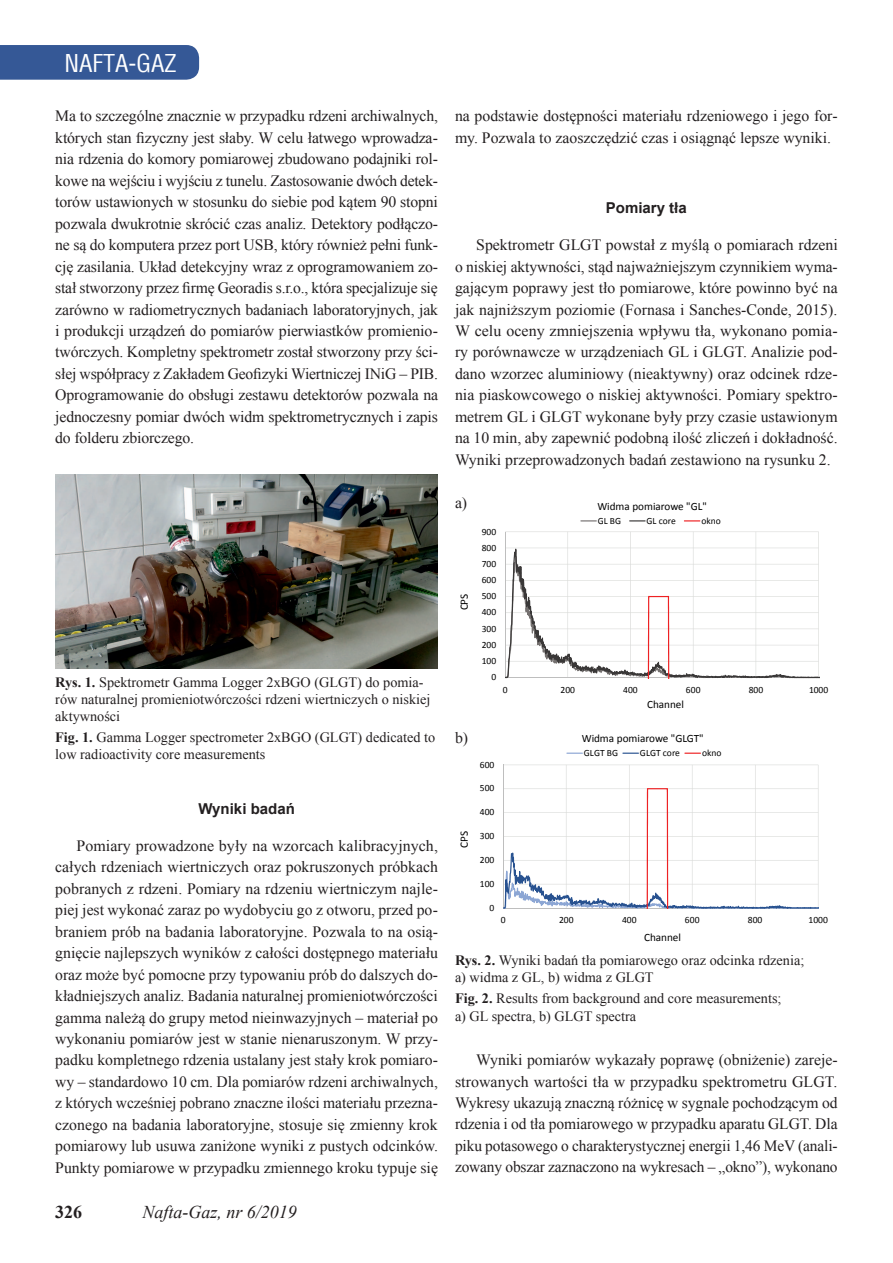
<style>
.page{position:relative;width:893px;height:1263px;background:#fff}
.page>*{position:absolute;margin:0;border:0;box-sizing:border-box;transform-origin:0 0}
.t1{font:24px "Switzerland Condensed";color:#fff}
.t2{font:italic 18px "Times New Roman";color:#231f20}
.t3{font:700 18px "Times New Roman";color:#231f20}
.t4{font:15.75px/21.5px "Times New Roman";color:#231f20;text-align:justify}
.t5{font:700 15px "Arial";color:#231f20}
.t6{font:14.25px/17.1px "Times New Roman";color:#231f20}
.t7{font:11.25px "Calibri";letter-spacing:-.005em;color:#000}
.t8{font:11.1px "Calibri";color:#000}
.t9{font:9.6px "Calibri";color:#000}
.s1{font-weight:700}
</style>
<div class="page">
<div style="left:0;top:45px;width:199px;height:35px;background:#355896"></div>
<hr style="left:503px;top:765px;width:315px;height:1px;background:#d9dad8">
<hr style="left:566px;top:765px;width:1px;height:143px;background:#d9dad8">
<hr style="left:629px;top:765px;width:1px;height:143px;background:#d9dad8">
<hr style="left:692px;top:765px;width:1px;height:143px;background:#d9dad8">
<hr style="left:755px;top:765px;width:1px;height:143px;background:#d9dad8">
<hr style="left:818px;top:765px;width:1px;height:143px;background:#d9dad8">
<hr style="left:503px;top:765px;width:1px;height:143px;background:#bebebe">
<hr style="left:503px;top:908px;width:315px;height:1px;background:#bebebe">
<svg style="left:503px;top:788px;width:316px;height:120px"></svg>
<svg style="left:566px;top:753px;width:17px;height:1px"></svg>
<svg style="left:622px;top:753px;width:17px;height:1px"></svg>
<svg style="left:684px;top:753px;width:17px;height:1px"></svg>
<hr style="left:505px;top:548px;width:314px;height:1px;background:#d9dad8">
<hr style="left:505px;top:531px;width:314px;height:1px;background:#d9dad8">
<hr style="left:567px;top:532px;width:1px;height:145px;background:#d9dad8">
<hr style="left:630px;top:532px;width:1px;height:145px;background:#d9dad8">
<hr style="left:693px;top:532px;width:1px;height:145px;background:#d9dad8">
<hr style="left:756px;top:532px;width:1px;height:145px;background:#d9dad8">
<hr style="left:818px;top:532px;width:1px;height:145px;background:#d9dad8">
<hr style="left:505px;top:532px;width:1px;height:145px;background:#bebebe">
<svg style="left:505px;top:549px;width:314px;height:129px"></svg>
<svg style="left:580px;top:520px;width:17px;height:1px"></svg>
<svg style="left:629px;top:520px;width:17px;height:1px"></svg>
<svg style="left:684px;top:520px;width:16px;height:1px"></svg>
<img style="left:55px;top:475px;width:383px;height:193px">
<h1 class="t1" style="left:64px;top:49px;width:114px">NAFTA-GAZ</h1>
<p class="t4" style="left:55px;top:105px;width:384px">Ma to szczególne znacznie w przypadku rdzeni archiwalnych, których stan fizyczny jest słaby. W celu łatwego wprowadza&shy;nia rdzenia do komory pomiarowej zbudowano podajniki rol&shy;kowe na wejściu i wyjściu z tunelu. Zastosowanie dwóch detek&shy;torów ustawionych w stosunku do siebie pod kątem 90 stopni pozwala dwukrotnie skrócić czas analiz. Detektory podłączo&shy;ne są do komputera przez port USB, który również pełni funk&shy;cję zasilania. Układ detekcyjny wraz z oprogramowaniem zo&shy;stał stworzony przez firmę Georadis s.r.o., która specjalizuje się zarówno w radiometrycznych badaniach laboratoryjnych, jak i produkcji urządzeń do pomiarów pierwiastków promienio&shy;twórczych. Kompletny spektrometr został stworzony przy ści&shy;słej współpracy z Zakładem Geofizyki Wiertniczej INiG – PIB.<br>Oprogramowanie do obsługi zestawu detektorów pozwala na jednoczesny pomiar dwóch widm spektrometrycznych i zapis do folderu zbiorczego.</p>
<p class="t6" style="left:55px;top:673px;width:377px"><span class="s1">Rys. 1.</span> Spektrometr Gamma Logger 2xBGO (GLGT) do pomia&shy;rów naturalnej promieniotwórczości rdzeni wiertniczych o niskiej aktywności</p>
<p class="t6" style="left:55px;top:729px;width:381px"><span class="s1">Fig. 1.</span> Gamma Logger spectrometer 2xBGO (GLGT) dedicated to low radioactivity core measurements</p>
<p class="t5" style="left:198px;top:799px;width:98px">Wyniki badań</p>
<p class="t4" style="left:55px;top:835px;width:384px;text-indent:21px">Pomiary prowadzone były na wzorcach kalibracyjnych, całych rdzeniach wiertniczych oraz pokruszonych próbkach pobranych z rdzeni. Pomiary na rdzeniu wiertniczym najle&shy;piej jest wykonać zaraz po wydobyciu go z otworu, przed po&shy;braniem prób na badania laboratoryjne. Pozwala to na osią&shy;gnięcie najlepszych wyników z całości dostępnego materiału oraz może być pomocne przy typowaniu prób do dalszych do&shy;kładniejszych analiz. Badania naturalnej promieniotwórczości gamma należą do grupy metod nieinwazyjnych – materiał po wykonaniu pomiarów jest w stanie nienaruszonym. W przy&shy;padku kompletnego rdzenia ustalany jest stały krok pomiaro&shy;wy – standardowo 10 cm. Dla pomiarów rdzeni archiwalnych, z których wcześniej pobrano znaczne ilości materiału przezna&shy;czonego na badania laboratoryjne, stosuje się zmienny krok pomiarowy lub usuwa zaniżone wyniki z pustych odcinków.<br>Punkty pomiarowe w przypadku zmiennego kroku typuje się</p>
<p class="t3" style="left:55px;top:1199px;width:28px">326</p>
<p class="t2" style="left:142px;top:1200px;width:156px">Nafta-Gaz, nr 6/2019</p>
<p class="t4" style="left:455px;top:105px;width:384px">na podstawie dostępności materiału rdzeniowego i jego for&shy;my. Pozwala to zaoszczędzić czas i osiągnąć lepsze wyniki.</p>
<p class="t5" style="left:606px;top:198px;width:82px">Pomiary tła</p>
<p class="t4" style="left:455px;top:234px;width:384px;text-indent:21px">Spektrometr GLGT powstał z myślą o pomiarach rdzeni o niskiej aktywności, stąd najważniejszym czynnikiem wyma&shy;gającym poprawy jest tło pomiarowe, które powinno być na jak najniższym poziomie (Fornasa i Sanches-Conde, 2015).<br>W celu oceny zmniejszenia wpływu tła, wykonano pomia&shy;ry porównawcze w urządzeniach GL i GLGT. Analizie pod&shy;dano wzorzec aluminiowy (nieaktywny) oraz odcinek rdze&shy;nia piaskowcowego o niskiej aktywności. Pomiary spektro&shy;metrem GL i GLGT wykonane były przy czasie ustawionym na 10 min, aby zapewnić podobną ilość zliczeń i dokładność.<br>Wyniki przeprowadzonych badań zestawiono na rysunku 2.</p>
<p class="t4" style="left:455px;top:492px;width:14px">a)</p>
<p class="t8" style="left:597px;top:499px;width:111px">Widma pomiarowe "GL"</p>
<p class="t9" style="left:598px;top:514px;width:25px">GL BG</p>
<p class="t9" style="left:647px;top:514px;width:31px">GL core</p>
<p class="t9" style="left:701px;top:514px;width:21px">okno</p>
<p class="t9" style="left:482px;top:525px;width:16px">900</p>
<p class="t9" style="left:482px;top:541px;width:16px">800</p>
<p class="t9" style="left:482px;top:558px;width:16px">700</p>
<p class="t9" style="left:482px;top:574px;width:16px">600</p>
<p class="t8" style="left:457px;top:610px;width:18px;rotate:-90deg">CPS</p>
<p class="t9" style="left:482px;top:590px;width:16px">500</p>
<p class="t9" style="left:482px;top:606px;width:16px">400</p>
<p class="t9" style="left:482px;top:622px;width:16px">300</p>
<p class="t9" style="left:482px;top:638px;width:16px">200</p>
<p class="t9" style="left:482px;top:655px;width:16px">100</p>
<p class="t9" style="left:491px;top:671px;width:6px">0</p>
<p class="t9" style="left:503px;top:683px;width:6px">0</p>
<p class="t9" style="left:561px;top:683px;width:16px">200</p>
<p class="t9" style="left:623px;top:683px;width:16px">400</p>
<p class="t9" style="left:686px;top:683px;width:16px">600</p>
<p class="t9" style="left:749px;top:683px;width:16px">800</p>
<p class="t9" style="left:809px;top:683px;width:21px">1000</p>
<p class="t8" style="left:647px;top:697px;width:38px">Channel</p>
<p class="t4" style="left:455px;top:726px;width:15px">b)</p>
<p class="t7" style="left:582px;top:731px;width:124px">Widma pomiarowe "GLGT"</p>
<p class="t9" style="left:584px;top:747px;width:36px">GLGT BG</p>
<p class="t9" style="left:640px;top:747px;width:42px">GLGT core</p>
<p class="t9" style="left:702px;top:747px;width:21px">okno</p>
<p class="t9" style="left:480px;top:758px;width:16px">600</p>
<p class="t9" style="left:480px;top:782px;width:16px">500</p>
<p class="t9" style="left:480px;top:806px;width:16px">400</p>
<p class="t7" style="left:457px;top:848px;width:18px;rotate:-90deg">CPS</p>
<p class="t9" style="left:480px;top:830px;width:16px">300</p>
<p class="t9" style="left:480px;top:854px;width:16px">200</p>
<p class="t9" style="left:480px;top:878px;width:16px">100</p>
<p class="t9" style="left:490px;top:901px;width:6px">0</p>
<p class="t9" style="left:501px;top:914px;width:6px">0</p>
<p class="t9" style="left:559px;top:914px;width:16px">200</p>
<p class="t9" style="left:622px;top:914px;width:16px">400</p>
<p class="t9" style="left:685px;top:914px;width:16px">600</p>
<p class="t9" style="left:748px;top:914px;width:16px">800</p>
<p class="t9" style="left:808px;top:914px;width:21px">1000</p>
<p class="t7" style="left:644px;top:930px;width:38px">Channel</p>
<p class="t6" style="left:455px;top:951px;width:351px"><span class="s1">Rys. 2.</span> Wyniki badań tła pomiarowego oraz odcinka rdzenia; a) widma z GL, b) widma z GLGT</p>
<p class="t6" style="left:455px;top:990px;width:328px"><span class="s1">Fig. 2.</span> Results from background and core measurements; a) GL spectra, b) GLGT spectra</p>
<p class="t4" style="left:455px;top:1049px;width:384px;text-indent:21px">Wyniki pomiarów wykazały poprawę (obniżenie) zareje&shy;strowanych wartości tła w przypadku spektrometru GLGT.<br>Wykresy ukazują znaczną różnicę w sygnale pochodzącym od rdzenia i od tła pomiarowego w przypadku aparatu GLGT. Dla piku potasowego o charakterystycznej energii 1,46 MeV (anali&shy;zowany obszar zaznaczono na wykresach – „okno”), wykonano</p>
</div>
